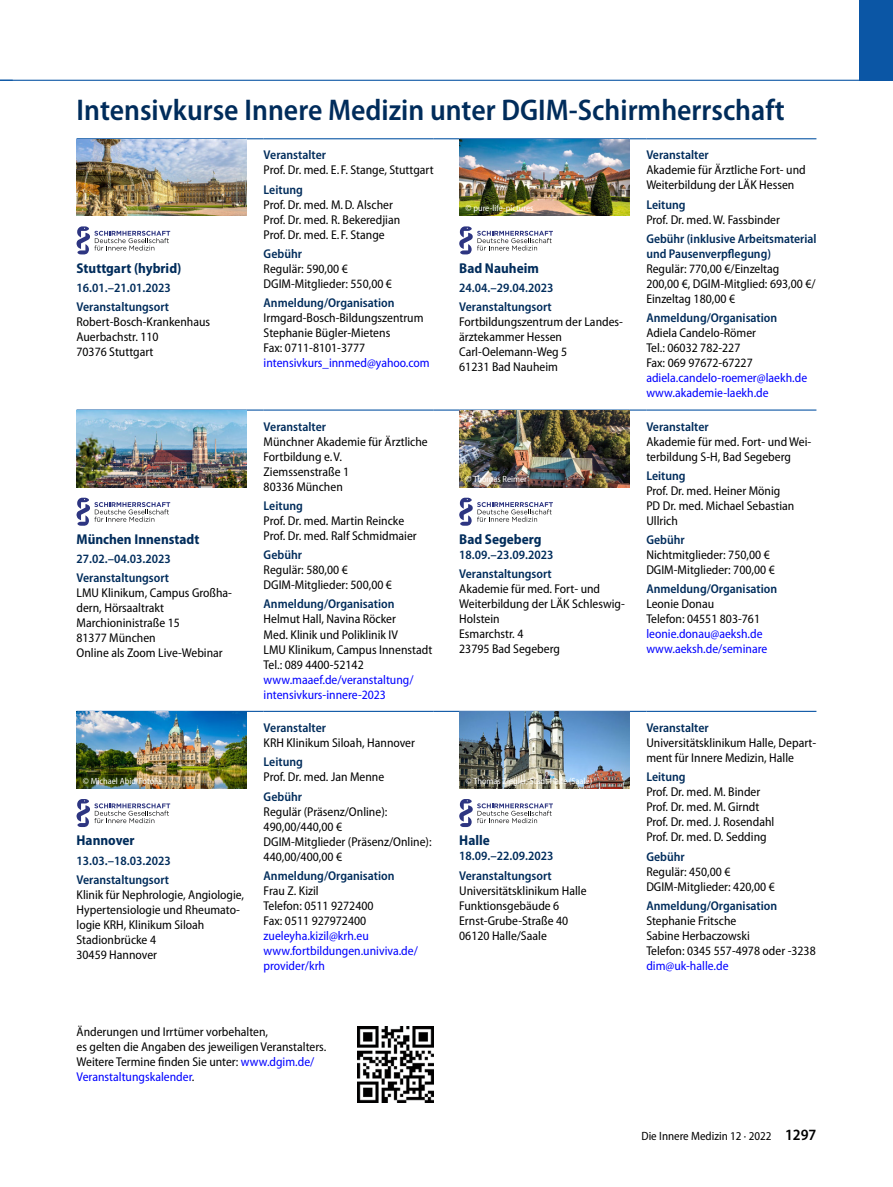
<style>
.page{position:relative;width:893px;height:1187px;background:#fff}
.page>*{position:absolute;margin:0;border:0;box-sizing:border-box;transform-origin:0 0}
.t1{font:600 semi-condensed 30px "Myriad Pro";color:#002c5b}
.t2{font:700 semi-condensed 14.25px "Myriad Pro";color:#002c5b}
.t3{font:semi-condensed 12.75px/15px "Myriad Pro";color:#000}
.t4{font:600 semi-condensed 12.75px/19.2px "Myriad Pro";color:#002c5b}
.t5{font:semi-condensed 12.75px/15px "Myriad Pro";color:#00f}
.t6{font:semi-condensed 12px "Myriad Pro";color:#000}
.t7{font:semi-condensed 9px "Myriad Pro";color:#fff}
.s1{color:#00f}
.s2{font-weight:600;font-size:15.75px}
</style>
<div class="page">
<div style="left:859px;top:0;width:34px;height:81px;background:#0b56a5"></div>
<hr style="left:0;top:80px;width:893px;height:1px;background:#0b56a5">
<svg style="left:434px;top:409px;width:25px;height:1px"></svg>
<hr style="left:434px;top:710px;width:25px;height:2px;background:#0b56a5">
<hr style="left:77px;top:138px;width:170px;height:1px;background:#0b56a5">
<svg style="left:247px;top:138px;width:17px;height:1px"></svg>
<hr style="left:264px;top:138px;width:170px;height:1px;background:#0b56a5">
<hr style="left:459px;top:138px;width:170px;height:1px;background:#0b56a5">
<svg style="left:629px;top:138px;width:17px;height:1px"></svg>
<hr style="left:646px;top:138px;width:170px;height:1px;background:#0b56a5">
<hr style="left:77px;top:409px;width:170px;height:1px;background:#0b56a5">
<svg style="left:247px;top:409px;width:17px;height:1px"></svg>
<hr style="left:264px;top:409px;width:170px;height:1px;background:#0b56a5">
<hr style="left:459px;top:409px;width:170px;height:1px;background:#0b56a5">
<svg style="left:629px;top:409px;width:17px;height:1px"></svg>
<hr style="left:646px;top:409px;width:170px;height:1px;background:#0b56a5">
<hr style="left:77px;top:710px;width:170px;height:2px;background:#0b56a5">
<svg style="left:247px;top:710px;width:17px;height:2px"></svg>
<hr style="left:264px;top:710px;width:170px;height:2px;background:#0b56a5">
<hr style="left:459px;top:710px;width:170px;height:2px;background:#0b56a5">
<svg style="left:629px;top:710px;width:17px;height:2px"></svg>
<hr style="left:646px;top:710px;width:170px;height:2px;background:#0b56a5">
<svg style="left:434px;top:138px;width:25px;height:1px"></svg>
<img style="left:77px;top:139px;width:170px;height:77px">
<svg style="left:77px;top:226px;width:93px;height:28px"></svg>
<img style="left:459px;top:139px;width:170px;height:77px">
<svg style="left:459px;top:226px;width:94px;height:28px"></svg>
<img style="left:77px;top:410px;width:170px;height:77px">
<svg style="left:77px;top:497px;width:93px;height:28px"></svg>
<img style="left:459px;top:410px;width:170px;height:77px">
<svg style="left:459px;top:497px;width:94px;height:28px"></svg>
<img style="left:77px;top:712px;width:170px;height:76px">
<svg style="left:77px;top:799px;width:93px;height:28px"></svg>
<img style="left:459px;top:712px;width:170px;height:76px">
<svg style="left:459px;top:799px;width:94px;height:28px"></svg>
<img style="left:357px;top:1026px;width:77px;height:76px">
<h1 class="t1" style="left:77px;top:94px;width:710px">Intensivkurse Innere Medizin unter DGIM-Schirmherrschaft</h1>
<p class="t2" style="left:77px;top:260px;width:106px">Stuttgart (hybrid)</p>
<p class="t4" style="left:77px;top:278px;width:96px">16.01.–21.01.2023<br>Veranstaltungsort</p>
<p class="t3" style="left:77px;top:315px;width:135px">Robert-Bosch-Krankenhaus<br>Auerbachstr. 110<br>70376 Stuttgart</p>
<p class="t2" style="left:77px;top:531px;width:124px">München Innenstadt</p>
<p class="t4" style="left:77px;top:549px;width:96px">27.02.–04.03.2023<br>Veranstaltungsort</p>
<p class="t3" style="left:77px;top:586px;width:157px">LMU Klinikum, Campus Großha&shy;dern, Hörsaaltrakt<br>Marchioninistraße 15<br>81377 München<br>Online als Zoom Live-Webinar</p>
<p class="t4" style="left:264px;top:146px;width:64px">Veranstalter</p>
<p class="t3" style="left:264px;top:163px;width:172px">Prof. Dr. med. E. F. Stange, Stuttgart</p>
<p class="t4" style="left:264px;top:180px;width:41px">Leitung</p>
<p class="t3" style="left:264px;top:197px;width:138px">Prof. Dr. med. M.D. Alscher<br>Prof. Dr. med. R. Bekeredjian<br>Prof. Dr. med. E. F. Stange</p>
<p class="t4" style="left:264px;top:244px;width:40px">Gebühr</p>
<p class="t3" style="left:264px;top:261px;width:130px">Regulär: 590,00 €<br>DGIM-Mitglieder: 550,00 €</p>
<p class="t4" style="left:264px;top:293px;width:132px">Anmeldung/Organisation</p>
<p class="t3" style="left:264px;top:311px;width:161px">Irmgard-Bosch-Bildungszentrum<br>Stephanie Bügler-Mietens<br>Fax: 0711-8101-3777</p>
<p class="t5" style="left:264px;top:356px;width:168px">intensivkurs_innmed@yahoo.com</p>
<p class="t4" style="left:264px;top:417px;width:64px">Veranstalter</p>
<p class="t3" style="left:264px;top:434px;width:166px">Münchner Akademie für Ärztliche<br>Fortbildung e.V.<br>Ziemssenstraße 1<br>80336 München</p>
<p class="t4" style="left:264px;top:496px;width:41px">Leitung</p>
<p class="t3" style="left:264px;top:513px;width:155px">Prof. Dr. med. Martin Reincke<br>Prof. Dr. med. Ralf Schmidmaier</p>
<p class="t4" style="left:264px;top:545px;width:40px">Gebühr</p>
<p class="t3" style="left:264px;top:562px;width:130px">Regulär: 580,00 €<br>DGIM-Mitglieder: 500,00 €</p>
<p class="t4" style="left:264px;top:594px;width:132px">Anmeldung/Organisation</p>
<p class="t3" style="left:264px;top:612px;width:170px">Helmut Hall, Navina Röcker<br>Med. Klinik und Poliklinik IV<br>LMU Klinikum, Campus Innenstadt<br>Tel.: 089 4400-52142</p>
<p class="t5" style="left:264px;top:672px;width:151px">www.maaef.de/veranstaltung/ intensivkurs-innere-2023</p>
<p class="t7" style="left:466px;top:203px;width:69px">© pure-life-pictures</p>
<p class="t2" style="left:459px;top:260px;width:81px">Bad Nauheim</p>
<p class="t4" style="left:459px;top:278px;width:96px">24.04.–29.04.2023<br>Veranstaltungsort</p>
<p class="t3" style="left:459px;top:315px;width:165px">Fortbildungszentrum der Landes&shy;ärztekammer Hessen<br>Carl-Oelemann-Weg 5<br>61231 Bad Nauheim</p>
<p class="t7" style="left:466px;top:474px;width:63px">© Thomas Reimer</p>
<p class="t2" style="left:459px;top:531px;width:84px">Bad Segeberg</p>
<p class="t4" style="left:459px;top:545px;width:96px">18.09.–23.09.2023<br>Veranstaltungsort</p>
<p class="t3" style="left:459px;top:581px;width:167px">Akademie für med. Fort- und<br>Weiterbildung der LÄK Schleswig-<br>Holstein<br>Esmarchstr. 4<br>23795 Bad Segeberg</p>
<p class="t4" style="left:264px;top:718px;width:64px">Veranstalter</p>
<p class="t3" style="left:264px;top:735px;width:153px">KRH Klinikum Siloah, Hannover</p>
<p class="t4" style="left:264px;top:752px;width:41px">Leitung</p>
<p class="t3" style="left:264px;top:769px;width:122px">Prof. Dr. med. Jan Menne</p>
<p class="t4" style="left:264px;top:786px;width:40px">Gebühr</p>
<p class="t3" style="left:264px;top:804px;width:169px">Regulär (Präsenz/Online):<br>490,00/440,00 €<br>DGIM-Mitglieder (Präsenz/Online):<br>440,00/400,00 €</p>
<p class="t4" style="left:264px;top:866px;width:132px">Anmeldung/Organisation</p>
<p class="t3" style="left:264px;top:883px;width:111px">Frau Z. Kizil<br>Telefon: 0511 9272400<br>Fax: 0511 927972400</p>
<p class="t5" style="left:264px;top:928px;width:156px">zueleyha.kizil@krh.eu www.fortbildungen.univiva.de/ provider/krh</p>
<p class="t7" style="left:83px;top:775px;width:81px">© Michael Abid/Fotolia</p>
<p class="t7" style="left:466px;top:775px;width:128px">© Thomas Ziegler, Stadt Halle (Saale)</p>
<p class="t2" style="left:459px;top:832px;width:32px">Halle</p>
<p class="t4" style="left:459px;top:846px;width:96px">18.09.–22.09.2023<br>Veranstaltungsort</p>
<p class="t3" style="left:459px;top:883px;width:129px">Universitätsklinikum Halle<br>Funktionsgebäude 6<br>Ernst-Grube-Straße 40<br>06120 Halle/Saale</p>
<p class="t2" style="left:77px;top:832px;width:60px">Hannover</p>
<p class="t4" style="left:77px;top:850px;width:96px">13.03.–18.03.2023<br>Veranstaltungsort</p>
<p class="t3" style="left:77px;top:887px;width:169px">Klinik für Nephrologie, Angiologie,<br>Hypertensiologie und Rheumato&shy;logie KRH, Klinikum Siloah<br>Stadionbrücke 4<br>30459 Hannover</p>
<p class="t4" style="left:646px;top:146px;width:64px">Veranstalter</p>
<p class="t3" style="left:646px;top:163px;width:161px">Akademie für Ärztliche Fort- und<br>Weiterbildung der LÄK Hessen</p>
<p class="t4" style="left:646px;top:195px;width:41px">Leitung</p>
<p class="t3" style="left:646px;top:212px;width:135px">Prof. Dr. med. W. Fassbinder</p>
<p class="t4" style="left:646px;top:231px;width:172px;line-height:15px">Gebühr (inklusive Arbeitsmaterial und Pausenverpflegung)</p>
<p class="t3" style="left:646px;top:261px;width:171px">Regulär: 770,00 €/Einzeltag<br>200,00 €, DGIM-Mitglied: 693,00 €/<br>Einzeltag 180,00 €</p>
<p class="t4" style="left:646px;top:308px;width:132px">Anmeldung/Organisation</p>
<p class="t3" style="left:646px;top:326px;width:111px">Adiela Candelo-Römer<br>Tel.: 06032 782-227<br>Fax: 069 97672-67227</p>
<p class="t5" style="left:646px;top:371px;width:162px">adiela.candelo-roemer@laekh.de www.akademie-laekh.de</p>
<p class="t4" style="left:646px;top:417px;width:64px">Veranstalter</p>
<p class="t3" style="left:646px;top:434px;width:167px">Akademie für med. Fort- und Wei&shy;terbildung S-H, Bad Segeberg</p>
<p class="t4" style="left:646px;top:466px;width:41px">Leitung</p>
<p class="t3" style="left:646px;top:483px;width:150px">Prof. Dr. med. Heiner Mönig<br>PD Dr. med. Michael Sebastian<br>Ullrich</p>
<p class="t4" style="left:646px;top:530px;width:40px">Gebühr</p>
<p class="t3" style="left:646px;top:547px;width:130px">Nichtmitglieder: 750,00 €<br>DGIM-Mitglieder: 700,00 €</p>
<p class="t4" style="left:646px;top:579px;width:132px">Anmeldung/Organisation</p>
<p class="t3" style="left:646px;top:597px;width:115px">Leonie Donau<br>Telefon: 04551 803-761</p>
<p class="t5" style="left:646px;top:627px;width:122px">leonie.donau@aeksh.de www.aeksh.de/seminare</p>
<p class="t4" style="left:646px;top:718px;width:64px">Veranstalter</p>
<p class="t3" style="left:646px;top:735px;width:171px">Universitätsklinikum Halle, Depart&shy;ment für Innere Medizin, Halle</p>
<p class="t4" style="left:646px;top:767px;width:41px">Leitung</p>
<p class="t3" style="left:646px;top:784px;width:130px">Prof. Dr. med. M. Binder<br>Prof. Dr. med. M. Girndt<br>Prof. Dr. med. J. Rosendahl<br>Prof. Dr. med. D. Sedding</p>
<p class="t4" style="left:646px;top:846px;width:40px">Gebühr</p>
<p class="t3" style="left:646px;top:864px;width:130px">Regulär: 450,00 €<br>DGIM-Mitglieder: 420,00 €</p>
<p class="t4" style="left:646px;top:896px;width:132px">Anmeldung/Organisation</p>
<p class="t3" style="left:646px;top:913px;width:171px">Stephanie Fritsche<br>Sabine Herbaczowski<br>Telefon: 0345 557-4978 oder -3238</p>
<p class="t5" style="left:646px;top:958px;width:84px">dim@uk-halle.de</p>
<p class="t3" style="left:77px;top:1024px;width:251px">Änderungen und Irrtümer vorbehalten,<br>es gelten die Angaben des jeweiligen Veranstalters.<br>Weitere Termine finden Sie unter: <span class="s1">www.dgim.de/ Veranstaltungskalender</span>.</p>
<p class="t6" style="left:641px;top:1129px;width:176px">Die Innere Medizin 12 · 2022 <span class="s2">1297</span></p>
</div>
